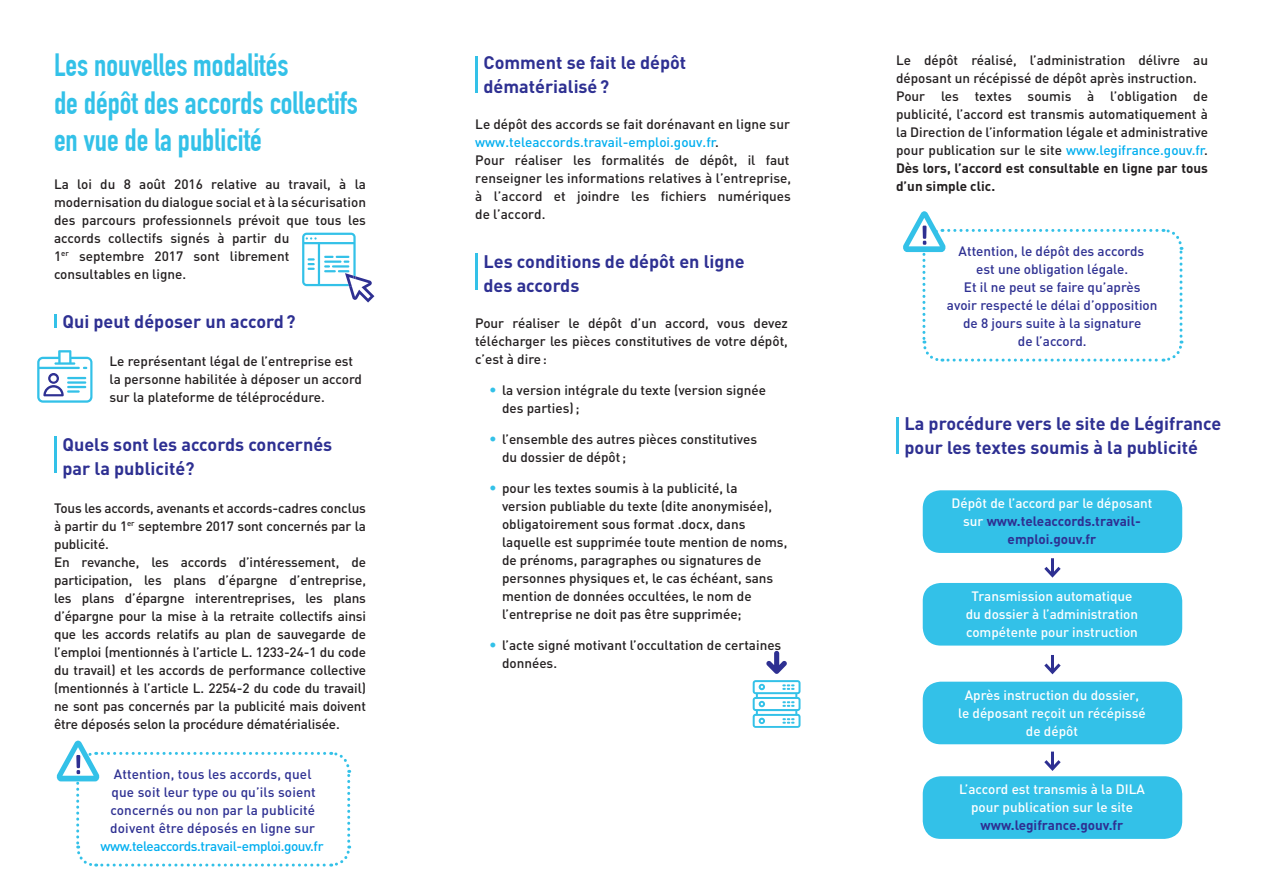
<style>
.page{position:relative;width:1263px;height:893px;background:#fff}
.page>*{position:absolute;margin:0;border:0;box-sizing:border-box;transform-origin:0 0}
.t1{font:700 31.5px/37.5px "DIN Condensed";color:#33c1e8}
.t2{font:700 18px/24px "DIN";color:#2e3092}
.t3{font:500 13.5px/18px "DIN";color:#231f20}
.t4{font:500 13.5px/18px "DIN";color:#2e3092;text-align:center}
.t5{font:500 13.5px/18px "DIN";color:#fff;text-align:center}
.t6{font:700 13.5px/18px "DIN";color:#2e3092;text-align:center}
.t7{font:500 13.5px "DIN";letter-spacing:-.03em;color:#00aeef}
.s1{font-weight:500;color:#fff}
.s2{color:#00aeef}
.s3{font-weight:700}
.s4{font-size:15px;color:#33c1e8}
</style>
<div class="page">
<div style="left:923px;top:490px;width:259px;height:63px;background:#33c1e8;border-radius:18px"></div>
<div style="left:923px;top:583px;width:259px;height:63px;background:#33c1e8;border-radius:18px"></div>
<div style="left:923px;top:682px;width:259px;height:62px;background:#33c1e8;border-radius:18px"></div>
<div style="left:923px;top:776px;width:259px;height:63px;background:#33c1e8;border-radius:18px"></div>
<hr style="left:1051px;top:558px;width:3px;height:17px;background:#2e3092">
<svg style="left:1044px;top:567px;width:17px;height:11px"></svg>
<hr style="left:1051px;top:655px;width:3px;height:17px;background:#2e3092">
<svg style="left:1044px;top:663px;width:17px;height:12px"></svg>
<hr style="left:1051px;top:752px;width:3px;height:17px;background:#2e3092">
<svg style="left:1044px;top:760px;width:17px;height:11px"></svg>
<hr style="left:54px;top:436px;width:3px;height:37px;background:#33c1e8">
<hr style="left:475px;top:253px;width:3px;height:37px;background:#33c1e8">
<hr style="left:896px;top:417px;width:3px;height:37px;background:#33c1e8">
<hr style="left:475px;top:56px;width:3px;height:37px;background:#33c1e8">
<hr style="left:54px;top:314px;width:3px;height:14px;background:#33c1e8">
<svg style="left:903px;top:211px;width:281px;height:151px"></svg>
<svg style="left:37px;top:350px;width:55px;height:53px"></svg>
<svg style="left:302px;top:233px;width:72px;height:70px"></svg>
<svg style="left:753px;top:680px;width:47px;height:48px"></svg>
<svg style="left:766px;top:651px;width:21px;height:23px"></svg>
<svg style="left:56px;top:741px;width:296px;height:126px"></svg>
<h1 class="t1" style="left:54px;top:47px;width:306px">Les nouvelles modalités<br>de dépôt des accords collectifs en vue de la publicité</h1>
<p class="t3" style="left:54px;top:175px;width:314px">La loi du 8 août 2016 relative au travail, à la modernisation du dialogue social et à la sécurisation des parcours professionnels prévoit que tous les accords collectifs signés à partir du<br>1<sup>er</sup> septembre 2017 sont librement consultables en ligne.</p>
<h2 class="t2" style="left:63px;top:309px;width:235px">Qui peut déposer un accord?</h2>
<p class="t3" style="left:109px;top:352px;width:254px">Le représentant légal de l’entreprise est la personne habilitée à déposer un accord sur la plateforme de téléprocédure.</p>
<h2 class="t2" style="left:63px;top:432px;width:271px">Quels sont les accords concernés par la publicité?</h2>
<p class="t3" style="left:54px;top:499px;width:314px">Tous les accords, avenants et accords-cadres conclus à partir du 1<sup>er</sup> septembre 2017 sont concernés par la publicité.<br>En revanche, les accords d’intéressement, de participation, les plans d’épargne d’entreprise, les plans d’épargne interentreprises, les plans d’épargne pour la mise à la retraite collectifs ainsi que les accords relatifs au plan de sauvegarde de l’emploi (mentionnés à l’article L. 1233-24-1 du code du travail) et les accords de performance collective (mentionnés à l’article L. 2254-2 du code du travail) ne sont pas concernés par la publicité mais doivent être déposés selon la procédure dématérialisée.</p>
<p class="t6" style="left:951px;top:494px;width:202px"><span class="s1">Dépôt de l’accord par le déposant sur</span> www.teleaccords.travail&shy;emploi.gouv.fr</p>
<p class="t3" style="left:896px;top:51px;width:314px">Le dépôt réalisé, l’administration délivre au déposant un récépissé de dépôt après instruction.<br>Pour les textes soumis à l’obligation de publicité, l’accord est transmis automatiquement à la Direction de l’information légale et administrative pour publication sur le site <span class="s2">www.legifrance.gouv.fr</span>.<br><span class="s3">Dès lors, l’accord est consultable en ligne par tous d’un simple clic.</span></p>
<h2 class="t2" style="left:483px;top:50px;width:204px">Comment se fait le dépôt dématérialisé?</h2>
<p class="t3" style="left:475px;top:114px;width:317px">Le dépôt des accords se fait dorénavant en ligne sur <span class="s2">www.teleaccords.travail-emploi.gouv.fr</span>.<br>Pour réaliser les formalités de dépôt, il faut renseigner les informations relatives à l’entreprise, à l’accord et joindre les fichiers numériques de l’accord.</p>
<h2 class="t2" style="left:483px;top:249px;width:263px">Les conditions de dépôt en ligne des accords</h2>
<p class="t3" style="left:475px;top:314px;width:314px;text-align:justify">Pour réaliser le dépôt d’un accord, vous devez télécharger les pièces constitutives de votre dépôt, c’est à dire:</p>
<p class="t3" style="left:502px;top:381px;width:266px;text-indent:-13px"><span class="s4">•</span> la version intégrale du texte (version signée des parties);</p>
<p class="t3" style="left:502px;top:430px;width:257px;text-indent:-13px"><span class="s4">•</span> l’ensemble des autres pièces constitutives du dossier de dépôt;</p>
<p class="t3" style="left:502px;top:478px;width:287px;text-indent:-13px"><span class="s4">•</span> pour les textes soumis à la publicité, la<br>version publiable du texte (dite anonymisée), obligatoirement sous format .docx, dans laquelle est supprimée toute mention de noms, de prénoms, paragraphes ou signatures de personnes physiques et, le cas échéant, sans mention de données occultées, le nom de l’entreprise ne doit pas être supprimée;</p>
<p class="t3" style="left:502px;top:635px;width:281px;text-indent:-13px"><span class="s4">•</span> l’acte signé motivant l’occultation de certaines données.</p>
<p class="t4" style="left:947px;top:241px;width:212px">Attention, le dépôt des accords<br>est une obligation légale.<br>Et il ne peut se faire qu’après<br>avoir respecté le délai d’opposition de 8 jours suite à la signature<br>de l’accord.</p>
<h2 class="t2" style="left:904px;top:411px;width:318px">La procédure vers le site de Légifrance pour les textes soumis à la publicité</h2>
<p class="t5" style="left:966px;top:587px;width:174px">Transmission automatique du dossier à l’administration compétente pour instruction</p>
<p class="t5" style="left:958px;top:685px;width:189px">Après instruction du dossier, le déposant reçoit un récépissé de dépôt</p>
<p class="t4" style="left:110px;top:764px;width:207px;text-align:left">Attention, tous les accords, quel que soit leur type ou qu’ils soient concernés ou non par la publicité doivent être déposés en ligne sur</p>
<p class="t7" style="left:100px;top:837px;width:225px">www.teleaccords.travail-emploi.gouv.fr</p>
<p class="t5" style="left:959px;top:780px;width:187px">L’accord est transmis à la DILA pour publication sur le site</p>
<p class="t6" style="left:981px;top:816px;width:144px">www.legifrance.gouv.fr</p>
</div>
